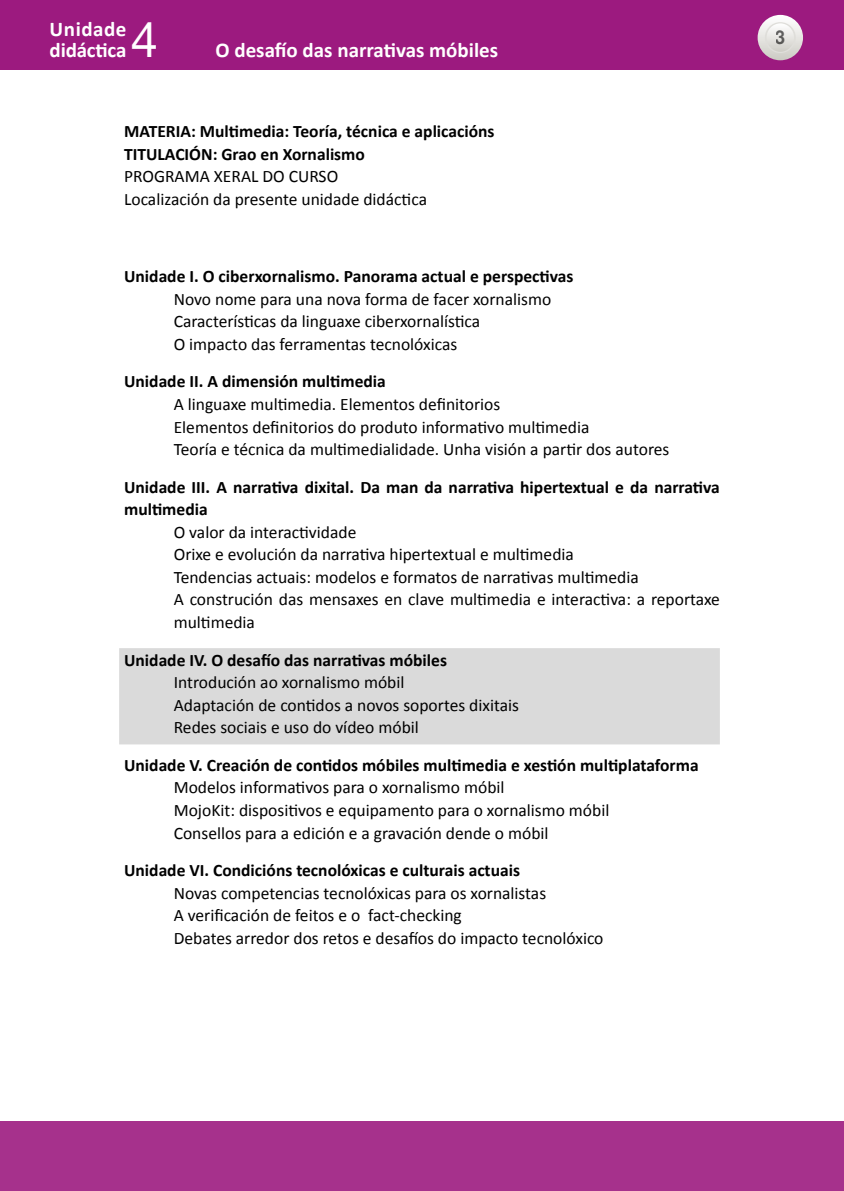
<style>
.page{position:relative;width:844px;height:1191px;background:#fff}
.page>*{position:absolute;margin:0;border:0;box-sizing:border-box;transform-origin:0 0}
.t1{font:49px "Helvetica Neue LT Std";color:#fff}
.t2{font:700 21px/21px "Calibri";color:#fff}
.t3{font:700 19.25px "Helvetica Neue LT Std";color:#000;scale:.9 1}
.CONTENIDO_del_BLOQU{font:17.5px/22.6px "Calibri";color:#000}
.UNIDADE_-_BLOQUE{font:700 17.5px/22.6px "Calibri";color:#000}
.MATERIA-TITULACION{font:700 17.5px "Calibri";color:#000}
.PROGRAMA_CURSO{font:17.5px "Calibri";color:#000}
.UNIDAD_DESTACADA{font:700 17.5px "Calibri";color:#000}
</style>
<div class="page">
<div style="left:0;top:0;width:843px;height:69px;background:#9c1a7f"></div>
<svg style="left:757px;top:15px;width:45px;height:45px"></svg>
<svg style="left:765px;top:23px;width:29px;height:29px"></svg>
<div style="left:764px;top:22px;width:31px;height:31px;border:1px solid #dfdeda;border-radius:50%"></div>
<div style="left:0;top:1121px;width:843px;height:70px;background:#a6318c"></div>
<div style="left:119px;top:648px;width:600px;height:96px;background:#dadada"></div>
<p class="t2" style="left:50px;top:19px;width:78px">Unidade didáctica</p>
<h1 class="t1" style="left:131px;top:11px;width:29px">4</h1>
<p class="t2" style="left:215px;top:40px;width:284px">O desafío das narrativas móbiles</p>
<p class="MATERIA-TITULACION" style="left:124px;top:120px;width:372px">MATERIA: Multimedia: Teoría, técnica e aplicacións</p>
<p class="MATERIA-TITULACION" style="left:124px;top:143px;width:242px">TITULACIÓN: Grao en Xornalismo</p>
<p class="PROGRAMA_CURSO" style="left:124px;top:165px;width:215px">PROGRAMA XERAL DO CURSO</p>
<p class="PROGRAMA_CURSO" style="left:124px;top:188px;width:304px">Localización da presente unidade didáctica</p>
<p class="UNIDADE_-_BLOQUE" style="left:124px;top:265px;width:450px">Unidade I. O ciberxornalismo. Panorama actual e perspectivas</p>
<p class="CONTENIDO_del_BLOQU" style="left:174px;top:288px;width:379px">Novo nome para una nova forma de facer xornalismo</p>
<p class="CONTENIDO_del_BLOQU" style="left:174px;top:310px;width:308px">Características da linguaxe ciberxornalística</p>
<p class="CONTENIDO_del_BLOQU" style="left:174px;top:333px;width:285px">O impacto das ferramentas tecnolóxicas</p>
<p class="UNIDADE_-_BLOQUE" style="left:124px;top:370px;width:263px">Unidade II. A dimensión multimedia</p>
<p class="CONTENIDO_del_BLOQU" style="left:174px;top:393px;width:328px">A linguaxe multimedia. Elementos definitorios</p>
<p class="CONTENIDO_del_BLOQU" style="left:174px;top:415px;width:417px">Elementos definitorios do produto informativo multimedia</p>
<p class="CONTENIDO_del_BLOQU" style="left:174px;top:438px;width:497px">Teoría e técnica da multimedialidade. Unha visión a partir dos autores</p>
<p class="UNIDADE_-_BLOQUE" style="left:124px;top:475px;width:597px">Unidade III. A narrativa dixital. Da man da narrativa hipertextual e da narrativa multimedia</p>
<p class="CONTENIDO_del_BLOQU" style="left:174px;top:520px;width:184px">O valor da interactividade</p>
<p class="CONTENIDO_del_BLOQU" style="left:174px;top:543px;width:401px">Orixe e evolución da narrativa hipertextual e multimedia</p>
<p class="CONTENIDO_del_BLOQU" style="left:174px;top:566px;width:466px">Tendencias actuais: modelos e formatos de narrativas multimedia</p>
<p class="CONTENIDO_del_BLOQU" style="left:174px;top:588px;width:547px">A construción das mensaxes en clave multimedia e interactiva: a reportaxe multimedia</p>
<p class="UNIDAD_DESTACADA" style="left:124px;top:648px;width:324px">Unidade IV. O desafío das narrativas móbiles</p>
<p class="CONTENIDO_del_BLOQU" style="left:174px;top:671px;width:232px">Introdución ao xornalismo móbil</p>
<p class="CONTENIDO_del_BLOQU" style="left:174px;top:693px;width:346px">Adaptación de contidos a novos soportes dixitais</p>
<p class="CONTENIDO_del_BLOQU" style="left:174px;top:716px;width:246px">Redes sociais e uso do vídeo móbil</p>
<p class="UNIDADE_-_BLOQUE" style="left:124px;top:753px;width:576px">Unidade V. Creación de contidos móbiles multimedia e xestión multiplataforma</p>
<p class="CONTENIDO_del_BLOQU" style="left:174px;top:776px;width:332px">Modelos informativos para o xornalismo móbil</p>
<p class="CONTENIDO_del_BLOQU" style="left:174px;top:799px;width:437px">MojoKit: dispositivos e equipamento para o xornalismo móbil</p>
<p class="CONTENIDO_del_BLOQU" style="left:174px;top:821px;width:376px">Consellos para a edición e a gravación dende o móbil</p>
<p class="UNIDADE_-_BLOQUE" style="left:124px;top:859px;width:397px">Unidade VI. Condicións tecnolóxicas e culturais actuais</p>
<p class="CONTENIDO_del_BLOQU" style="left:174px;top:881px;width:374px">Novas competencias tecnolóxicas para os xornalistas</p>
<p class="CONTENIDO_del_BLOQU" style="left:174px;top:904px;width:289px">A verificación de feitos e o fact-checking</p>
<p class="CONTENIDO_del_BLOQU" style="left:174px;top:926px;width:431px">Debates arredor dos retos e desafíos do impacto tecnolóxico</p>
<p class="t3" style="left:775px;top:26px;width:12px">3</p>
</div>
